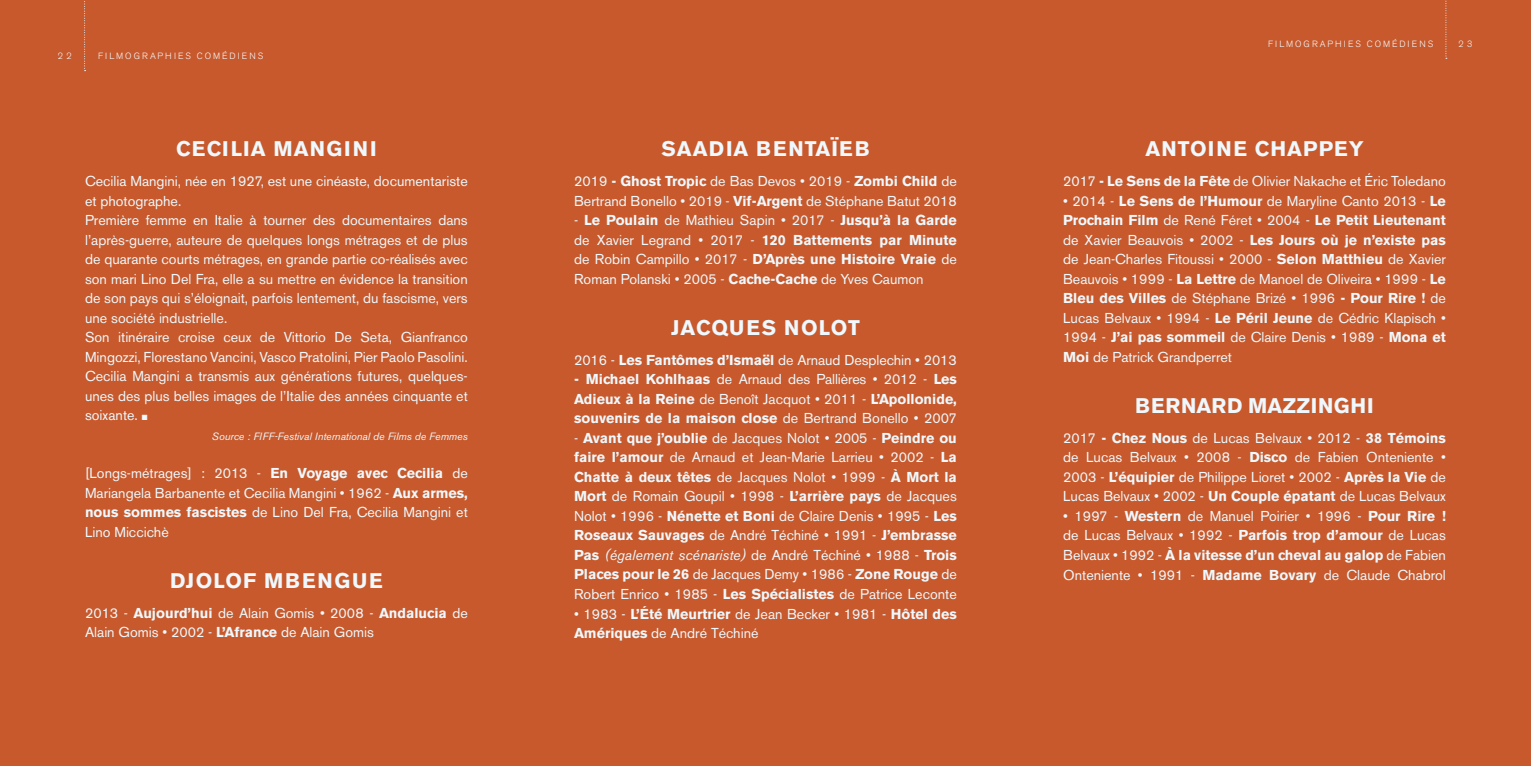
<style>
.page{position:relative;width:1531px;height:766px;background:#fff}
.page>*{position:absolute;margin:0;border:0;box-sizing:border-box;transform-origin:0 0}
.t1{font:700 21px "Akzidenz Grotesk BE";letter-spacing:.05em;color:#eef8fd}
.t2{font:700 21px "Akzidenz Grotesk BE";letter-spacing:.07em;color:#eef8fd}
.t3{font:14.25px/19.5px "Akzidenz Grotesk BE";color:#eef8fd;text-align:justify}
.t4{font:700 14.25px/19.5px "Akzidenz Grotesk BE";color:#eef8fd;text-align:justify}
.t5{font:italic 10.5px "Akzidenz Grotesk BE";color:#eef8fd}
.t6{font:300 9px "Akzidenz Grotesk BE";letter-spacing:.22em;color:#f4fbfe}
.t7{font:300 9px "Akzidenz Grotesk BE";color:#eef8fd}
.s1{font-weight:700}
.s2{font-weight:400}
.s3{font-style:italic}
</style>
<div class="page">
<div style="left:0;top:0;width:1531px;height:765px;background:#c7592c"></div>
<svg style="left:1445px;top:0;width:2px;height:59px"></svg>
<svg style="left:84px;top:1px;width:2px;height:70px"></svg>
<p class="t7" style="left:58px;top:51px;width:16px">2 2</p>
<p class="t6" style="left:98px;top:51px;width:167px">FILMOGRAPHIES COMÉDIENS</p>
<p class="t1" style="left:176px;top:137px;width:202px">CECILIA MANGINI</p>
<p class="t3" style="left:85px;top:171px;width:384px">Cecilia Mangini, née en 1927, est une cinéaste, documentariste et photographe.</p>
<p class="t3" style="left:85px;top:210px;width:384px">Première femme en Italie à tourner des documentaires dans l’après-guerre, auteure de quelques longs métrages et de plus de quarante courts métrages, en grande partie co-réalisés avec son mari Lino Del Fra, elle a su mettre en évidence la transition de son pays qui s’éloignait, parfois lentement, du fascisme, vers une société industrielle.</p>
<p class="t3" style="left:85px;top:327px;width:384px">Son itinéraire croise ceux de Vittorio De Seta, Gianfranco Mingozzi, Florestano Vancini, Vasco Pratolini, Pier Paolo Pasolini.<br>Cecilia Mangini a transmis aux générations futures, quelques&shy;unes des plus belles images de l’Italie des années cinquante et soixante. ■</p>
<p class="t5" style="left:212px;top:429px;width:257px">Source : FIFF-Festival International de Films de Femmes</p>
<p class="t3" style="left:85px;top:463px;width:384px">[Longs-métrages] : 2013 - <span class="s1">En Voyage avec Cecilia</span> de Mariangela Barbanente et Cecilia Mangini • 1962 - <span class="s1">Aux armes, nous sommes fascistes</span> de Lino Del Fra, Cecilia Mangini et Lino Miccichè</p>
<p class="t2" style="left:170px;top:568px;width:214px">DJOLOF MBENGUE</p>
<p class="t3" style="left:85px;top:603px;width:384px">2013 - <span class="s1">Aujourd’hui</span> de Alain Gomis • 2008 - <span class="s1">Andalucia</span> de<br>Alain Gomis • 2002 - <span class="s1">L’Afrance</span> de Alain Gomis</p>
<p class="t1" style="left:661px;top:137px;width:210px">SAADIA BENTAÏEB</p>
<p class="t3" style="left:574px;top:171px;width:384px">2019 <span class="s1">- Ghost Tropic</span> de Bas Devos • 2019 - <span class="s1">Zombi Child</span> de<br>Bertrand Bonello • 2019 - <span class="s1">Vif-Argent</span> de Stéphane Batut 2018</p>
<p class="t3" style="left:574px;top:210px;width:384px">- <span class="s1">Le Poulain</span> de Mathieu Sapin • 2017 - <span class="s1">Jusqu’à la Garde </span>de Xavier Legrand • 2017 - <span class="s1">120 Battements par Minute </span>de Robin Campillo • 2017 - <span class="s1">D’Après une Histoire Vraie</span> de Roman Polanski • 2005 - <span class="s1">Cache-Cache</span> de Yves Caumon</p>
<p class="t1" style="left:671px;top:315px;width:190px">JACQUES NOLOT</p>
<p class="t3" style="left:574px;top:350px;width:384px">2016 - <span class="s1">Les Fantômes d’Ismaël</span> de Arnaud Desplechin • 2013</p>
<p class="t4" style="left:574px;top:369px;width:384px">- Michael Kohlhaas <span class="s2">de Arnaud des Pallières • 2012 -</span> Les Adieux à la Reine <span class="s2">de Benoît Jacquot • 2011 -</span> L’Apollonide, souvenirs de la maison close <span class="s2">de Bertrand Bonello • 2007</span></p>
<p class="t3" style="left:574px;top:428px;width:384px">- <span class="s1">Avant que j’oublie</span> de Jacques Nolot • 2005 - <span class="s1">Peindre ou faire l’amour</span> de Arnaud et Jean-Marie Larrieu • 2002 - <span class="s1">La Chatte à deux têtes</span> de Jacques Nolot • 1999 - <span class="s1">À Mort la Mort</span> de Romain Goupil • 1998 - <span class="s1">L’arrière pays</span> de Jacques Nolot • 1996 - <span class="s1">Nénette et Boni</span> de Claire Denis • 1995 - <span class="s1">Les Roseaux Sauvages</span> de André Téchiné • 1991 - <span class="s1">J’embrasse Pas</span> <span class="s3">(également scénariste)</span> de André Téchiné • 1988 - <span class="s1">Trois Places pour le 26</span> de Jacques Demy • 1986 - <span class="s1">Zone Rouge</span> de Robert Enrico • 1985 - <span class="s1">Les Spécialistes</span> de Patrice Leconte</p>
<p class="t3" style="left:574px;top:603px;width:384px">• 1983 - <span class="s1">L’Été Meurtrier</span> de Jean Becker • 1981 - <span class="s1">Hôtel des<br>Amériques</span> de André Téchiné</p>
<p class="t6" style="left:1268px;top:39px;width:167px">FILMOGRAPHIES COMÉDIENS</p>
<p class="t7" style="left:1458px;top:39px;width:16px">2 3</p>
<p class="t1" style="left:1145px;top:137px;width:220px">ANTOINE CHAPPEY</p>
<p class="t3" style="left:1063px;top:171px;width:384px">2017 <span class="s1">- Le Sens de la Fête</span> de Olivier Nakache et Éric Toledano</p>
<p class="t3" style="left:1063px;top:191px;width:384px">• 2014 - <span class="s1">Le Sens de l’Humour</span> de Maryline Canto 2013 - <span class="s1">Le Prochain Film</span> de René Féret • 2004 - <span class="s1">Le Petit Lieutenant </span>de Xavier Beauvois • 2002 - <span class="s1">Les Jours où je n’existe pas </span>de Jean-Charles Fitoussi • 2000 - <span class="s1">Selon Matthieu</span> de Xavier Beauvois • 1999 - <span class="s1">La Lettre</span> de Manoel de Oliveira • 1999 - <span class="s1">Le Bleu des Villes</span> de Stéphane Brizé • 1996 <span class="s1">- Pour Rire !</span> de Lucas Belvaux • 1994 - <span class="s1">Le Péril Jeune</span> de Cédric Klapisch • 1994 - <span class="s1">J’ai pas sommeil</span> de Claire Denis • 1989 - <span class="s1">Mona et Moi</span> de Patrick Grandperret</p>
<p class="t1" style="left:1135px;top:393px;width:240px">BERNARD MAZZINGHI</p>
<p class="t3" style="left:1063px;top:428px;width:384px">2017 <span class="s1">- Chez Nous</span> de Lucas Belvaux • 2012 - <span class="s1">38 Témoins </span>de Lucas Belvaux • 2008 - <span class="s1">Disco</span> de Fabien Onteniente • 2003 - <span class="s1">L’équipier</span> de Philippe Lioret • 2002 - <span class="s1">Après la Vie</span> de Lucas Belvaux • 2002 - <span class="s1">Un Couple épatant</span> de Lucas Belvaux</p>
<p class="t3" style="left:1063px;top:506px;width:384px">• 1997 - <span class="s1">Western</span> de Manuel Poirier • 1996 - <span class="s1">Pour Rire ! </span>de Lucas Belvaux • 1992 - <span class="s1">Parfois trop d’amour</span> de Lucas Belvaux • 1992 - <span class="s1">À la vitesse d’un cheval au galop</span> de Fabien Onteniente • 1991 - <span class="s1">Madame Bovary</span> de Claude Chabrol</p>
</div>
